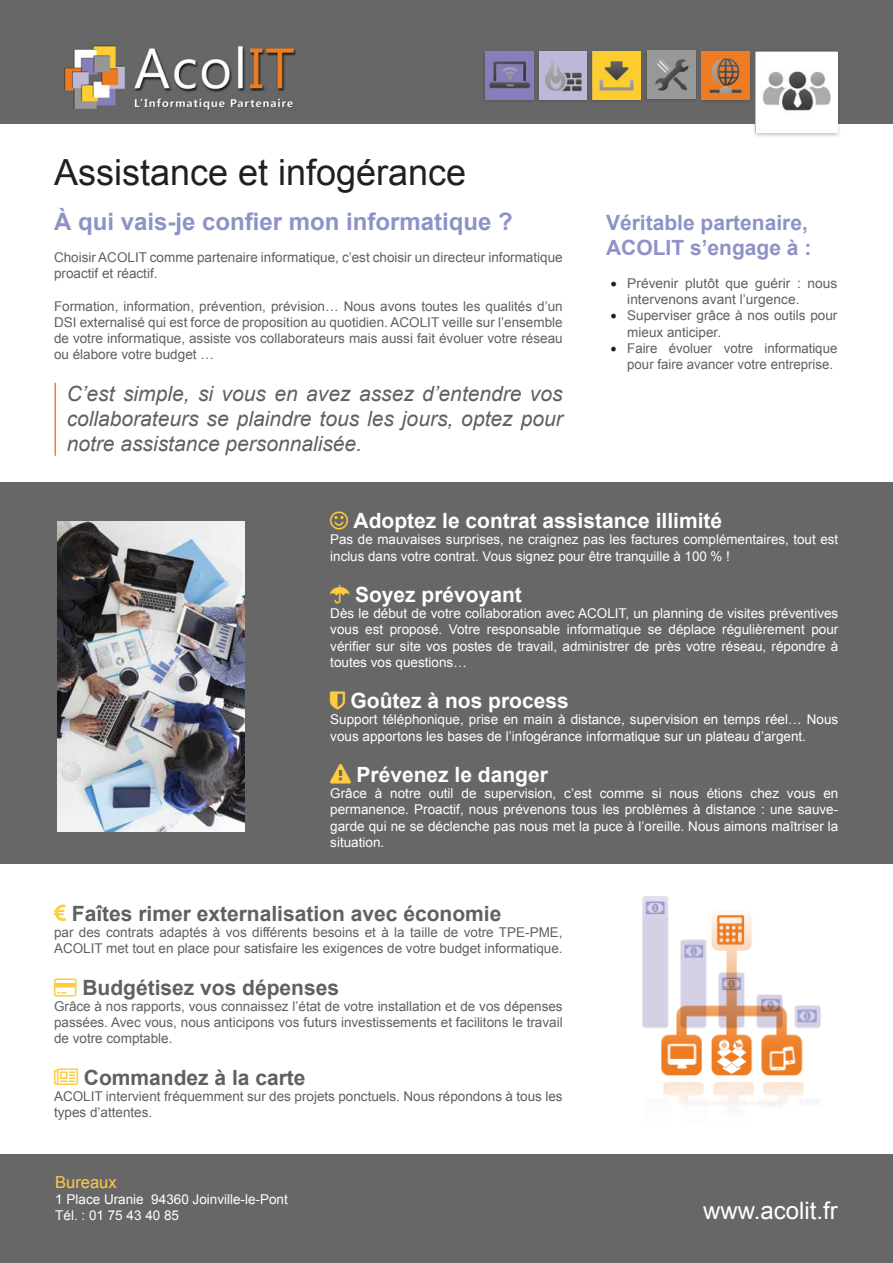
<style>
.page{position:relative;width:893px;height:1263px;background:#fff}
.page>*{position:absolute;margin:0;border:0;box-sizing:border-box;transform-origin:0 0}
.t1{font:36px "Arial";color:#231f20}
.t2{font:700 24px "Arial";color:#8d92c7}
.t3{font:24px "Arial";color:#fff}
.t4{font:italic 21px/25.2px "Arial";color:#5d6161;text-align:justify}
.t5{font:700 21px "Arial";color:#fff}
.t6{font:700 21px "Arial";color:#5d6161}
.t7{font:700 21px/25.2px "Arial";color:#8d92c7}
.t8{font:16.5px "Arial";color:#fecc41}
.t9{font:13.5px/16.2px "Arial";color:#5d6161}
.t10{font:13.5px/16.2px "Arial";color:#fff}
.s1{font-family:"Minion Pro";font-size:18px;color:#231f20}
.s2{color:#fecc41}
</style>
<div class="page">
<div style="left:0;top:0;width:893px;height:124px;background:#676767"></div>
<div style="left:0;top:1154px;width:893px;height:109px;background:#676767"></div>
<img style="left:64px;top:45px;width:232px;height:66px">
<div style="left:0;top:483px;width:893px;height:381px;background:#676767"></div>
<div style="left:643px;top:48px;width:56px;height:55px;background:#231f20;opacity:.3"></div>
<img style="left:647px;top:51px;width:48px;height:47px">
<hr style="left:55px;top:383px;width:1px;height:73px;background:#f2802f">
<img style="left:57px;top:521px;width:188px;height:310px">
<div style="left:752px;top:49px;width:89px;height:89px;background:#231f20;opacity:.3"></div>
<img style="left:756px;top:51px;width:81px;height:82px">
<div style="left:698px;top:49px;width:56px;height:56px;background:#231f20;opacity:.3"></div>
<img style="left:702px;top:52px;width:47px;height:47px">
<div style="left:482px;top:49px;width:55px;height:55px;background:#231f20;opacity:.3"></div>
<img style="left:485px;top:51px;width:48px;height:48px">
<div style="left:535px;top:49px;width:56px;height:55px;background:#231f20;opacity:.3"></div>
<img style="left:539px;top:51px;width:48px;height:48px">
<div style="left:589px;top:49px;width:56px;height:56px;background:#231f20;opacity:.3"></div>
<img style="left:593px;top:52px;width:48px;height:47px">
<img style="left:642px;top:896px;width:179px;height:213px">
<p class="t1" style="left:54px;top:149px;width:414px">Assistance et infogérance</p>
<p class="t2" style="left:54px;top:205px;width:460px">À qui vais-je confier mon informatique ?</p>
<p class="t9" style="left:54px;top:250px;width:510px">Choisir ACOLIT comme partenaire informatique, c’est choisir un directeur informatique proactif et réactif.</p>
<p class="t9" style="left:54px;top:298px;width:510px;text-align:justify">Formation, information, prévention, prévision… Nous avons toutes les qualités d’un DSI externalisé qui est force de proposition au quotidien. ACOLIT veille sur l’ensemble de votre informatique, assiste vos collaborateurs mais aussi fait évoluer votre réseau ou élabore votre budget …</p>
<p class="t4" style="left:67px;top:381px;width:497px">C’est simple, si vous en avez assez d’entendre vos collaborateurs se plaindre tous les jours, optez pour notre assistance personnalisée.</p>
<p class="t7" style="left:606px;top:211px;width:207px">Véritable partenaire,<br>ACOLIT s’engage à :</p>
<p class="t9" style="left:627px;top:275px;width:212px;text-indent:-17px"><span class="s1">•</span> Prévenir plutôt que guérir : nous intervenons avant l’urgence.</p>
<p class="t9" style="left:627px;top:308px;width:212px;text-indent:-17px"><span class="s1">•</span> Superviser grâce à nos outils pour mieux anticiper.</p>
<p class="t9" style="left:627px;top:340px;width:212px;text-indent:-17px"><span class="s1">•</span> Faire évoluer votre informatique pour faire avancer votre entreprise.</p>
<p class="t5" style="left:353px;top:507px;width:370px">Adoptez le contrat assistance illimité</p>
<p class="t10" style="left:330px;top:532px;width:509px">Pas de mauvaises surprises, ne craignez pas les factures complémentaires, tout est inclus dans votre contrat. Vous signez pour être tranquille à 100 % !</p>
<p class="t5" style="left:355px;top:581px;width:168px">Soyez prévoyant</p>
<p class="t10" style="left:330px;top:605px;width:510px;text-align:justify">Dès le début de votre collaboration avec ACOLIT, un planning de visites préventives vous est proposé. Votre responsable informatique se déplace régulièrement pour vérifier sur site vos postes de travail, administrer de près votre réseau, répondre à toutes vos questions…</p>
<p class="t5" style="left:350px;top:687px;width:220px">Goûtez à nos process</p>
<p class="t10" style="left:330px;top:712px;width:509px">Support téléphonique, prise en main à distance, supervision en temps réel… Nous vous apportons les bases de l’infogérance informatique sur un plateau d’argent.</p>
<p class="t5" style="left:330px;top:761px;width:219px"><span class="s2">❑</span> Prévenez le danger</p>
<p class="t10" style="left:330px;top:785px;width:510px;text-align:justify">Grâce à notre outil de supervision, c’est comme si nous étions chez vous en permanence. Proactif, nous prévenons tous les problèmes à distance : une sauve&shy;garde qui ne se déclenche pas nous met la puce à l’oreille. Nous aimons maîtriser la situation.</p>
<p class="t6" style="left:72px;top:899px;width:431px">Faîtes rimer externalisation avec économie</p>
<p class="t9" style="left:54px;top:924px;width:510px">par des contrats adaptés à vos différents besoins et à la taille de votre TPE-PME,<br>ACOLIT met tout en place pour satisfaire les exigences de votre budget informatique.</p>
<p class="t6" style="left:82px;top:973px;width:258px">Budgétisez vos dépenses</p>
<p class="t9" style="left:54px;top:998px;width:510px;text-align:justify">Grâce à nos rapports, vous connaissez l’état de votre installation et de vos dépenses passées. Avec vous, nous anticipons vos futurs investissements et facilitons le travail de votre comptable.</p>
<p class="t6" style="left:84px;top:1063px;width:223px">Commandez à la carte</p>
<p class="t9" style="left:54px;top:1088px;width:510px">ACOLIT intervient fréquemment sur des projets ponctuels. Nous répondons à tous les types d’attentes.</p>
<p class="t8" style="left:55px;top:1171px;width:63px">Bureaux</p>
<p class="t10" style="left:55px;top:1191px;width:234px">1 Place Uranie 94360 Joinville-le-Pont<br>Tél. : 01 75 43 40 85</p>
<h2 class="t3" style="left:703px;top:1195px;width:136px">www.acolit.fr</h2>
</div>
